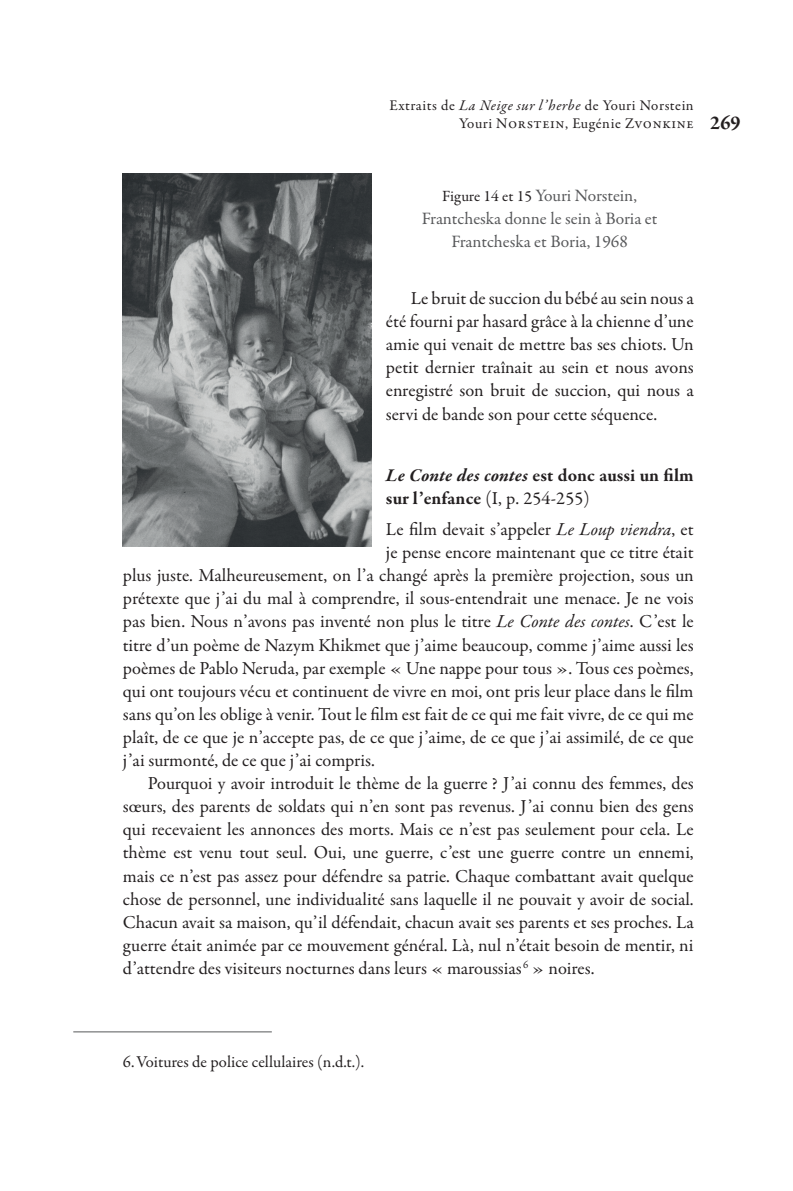
<style>
.page{position:relative;width:793px;height:1191px;background:#fff}
.page>*{position:absolute;margin:0;border:0;box-sizing:border-box;transform-origin:0 0}
.t1{font:18.38px/23.1px "Garamond Premr Pro";letter-spacing:.025em;color:#231f20;text-align:justify}
.t2{font:700 18.38px/23.1px "Garamond Premr Pro";color:#231f20}
.t3{font:17.5px/23.1px "Garamond Premr Pro";color:#57585a;text-align:center}
.t4{font:16.62px "Garamond Premr Pro";color:#231f20}
.t5{font:14.88px/18.4px "Garamond Premr Pro";letter-spacing:.04em;color:#231f20}
.s1{font-style:italic}
.s2{font-weight:700;font-size:20.12px}
.s3{font-size:15.75px;color:#231f20}
.s4{font-weight:400}
</style>
<div class="page">
<hr style="left:73px;top:1032px;width:199px;height:1px;background:#57585a">
<img style="left:123px;top:174px;width:248px;height:373px">
<p class="t5" style="left:459px;top:97px;width:283px;text-indent:-70px">Extraits de <span class="s1">La Neige sur l’herbe</span> de Youri Norstein<br>Youri Norstein, Eugénie Zvonkine <span class="s2">269</span></p>
<p class="t3" style="left:422px;top:186px;width:237px"><span class="s3">Figure 14 et 15</span> Youri Norstein,<br>Frantcheska donne le sein à Boria et<br>Frantcheska et Boria, 1968</p>
<p class="t1" style="left:386px;top:288px;width:309px;text-indent:25px">Le bruit de succion du bébé au sein nous a été fourni par hasard grâce à la chienne d’une amie qui venait de mettre bas ses chiots. Un petit dernier traînait au sein et nous avons enregistré son bruit de succion, qui nous a servi de bande son pour cette séquence.</p>
<p class="t2" style="left:386px;top:465px;width:309px"><span class="s1">Le Conte des contes</span> est donc aussi un film sur l’enfance <span class="s4">(I, p. 254-255)</span></p>
<p class="t1" style="left:386px;top:519px;width:309px">Le film devait s’appeler <span class="s1">Le Loup viendra</span>, et</p>
<p class="t1" style="left:386px;top:542px;width:309px">je pense encore maintenant que ce titre était</p>
<p class="t1" style="left:123px;top:565px;width:572px">plus juste. Malheureusement, on l’a changé après la première projection, sous un</p>
<p class="t1" style="left:123px;top:588px;width:572px">prétexte que j’ai du mal à comprendre, il sous-entendrait une menace. Je ne vois</p>
<p class="t1" style="left:123px;top:612px;width:572px">pas bien. Nous n’avons pas inventé non plus le titre <span class="s1">Le Conte des contes</span>. C’est le</p>
<p class="t1" style="left:123px;top:635px;width:572px">titre d’un poème de Nazym Khikmet que j’aime beaucoup, comme j’aime aussi les</p>
<p class="t1" style="left:123px;top:658px;width:572px">poèmes de Pablo Neruda, par exemple « Une nappe pour tous ». Tous ces poèmes,</p>
<p class="t1" style="left:123px;top:681px;width:572px">qui ont toujours vécu et continuent de vivre en moi, ont pris leur place dans le film</p>
<p class="t1" style="left:123px;top:704px;width:572px">sans qu’on les oblige à venir. Tout le film est fait de ce qui me fait vivre, de ce qui me</p>
<p class="t1" style="left:123px;top:727px;width:572px">plaît, de ce que je n’accepte pas, de ce que j’aime, de ce que j’ai assimilé, de ce que</p>
<p class="t1" style="left:123px;top:750px;width:253px">j’ai surmonté, de ce que j’ai compris.</p>
<p class="t1" style="left:148px;top:773px;width:547px">Pourquoi y avoir introduit le thème de la guerre ? J’ai connu des femmes, des</p>
<p class="t1" style="left:123px;top:796px;width:572px">sœurs, des parents de soldats qui n’en sont pas revenus. J’ai connu bien des gens</p>
<p class="t1" style="left:123px;top:819px;width:572px">qui recevaient les annonces des morts. Mais ce n’est pas seulement pour cela. Le</p>
<p class="t1" style="left:123px;top:843px;width:572px">thème est venu tout seul. Oui, une guerre, c’est une guerre contre un ennemi,</p>
<p class="t1" style="left:123px;top:866px;width:572px">mais ce n’est pas assez pour défendre sa patrie. Chaque combattant avait quelque</p>
<p class="t1" style="left:123px;top:889px;width:572px">chose de personnel, une individualité sans laquelle il ne pouvait y avoir de social.</p>
<p class="t1" style="left:123px;top:912px;width:572px">Chacun avait sa maison, qu’il défendait, chacun avait ses parents et ses proches. La</p>
<p class="t1" style="left:123px;top:935px;width:572px">guerre était animée par ce mouvement général. Là, nul n’était besoin de mentir, ni</p>
<p class="t1" style="left:123px;top:958px;width:473px">d’attendre des visiteurs nocturnes dans leurs « maroussias <sup>6</sup> » noires.</p>
<p class="t4" style="left:123px;top:1054px;width:243px">6. Voitures de police cellulaires (n.d.t.).</p>
</div>
